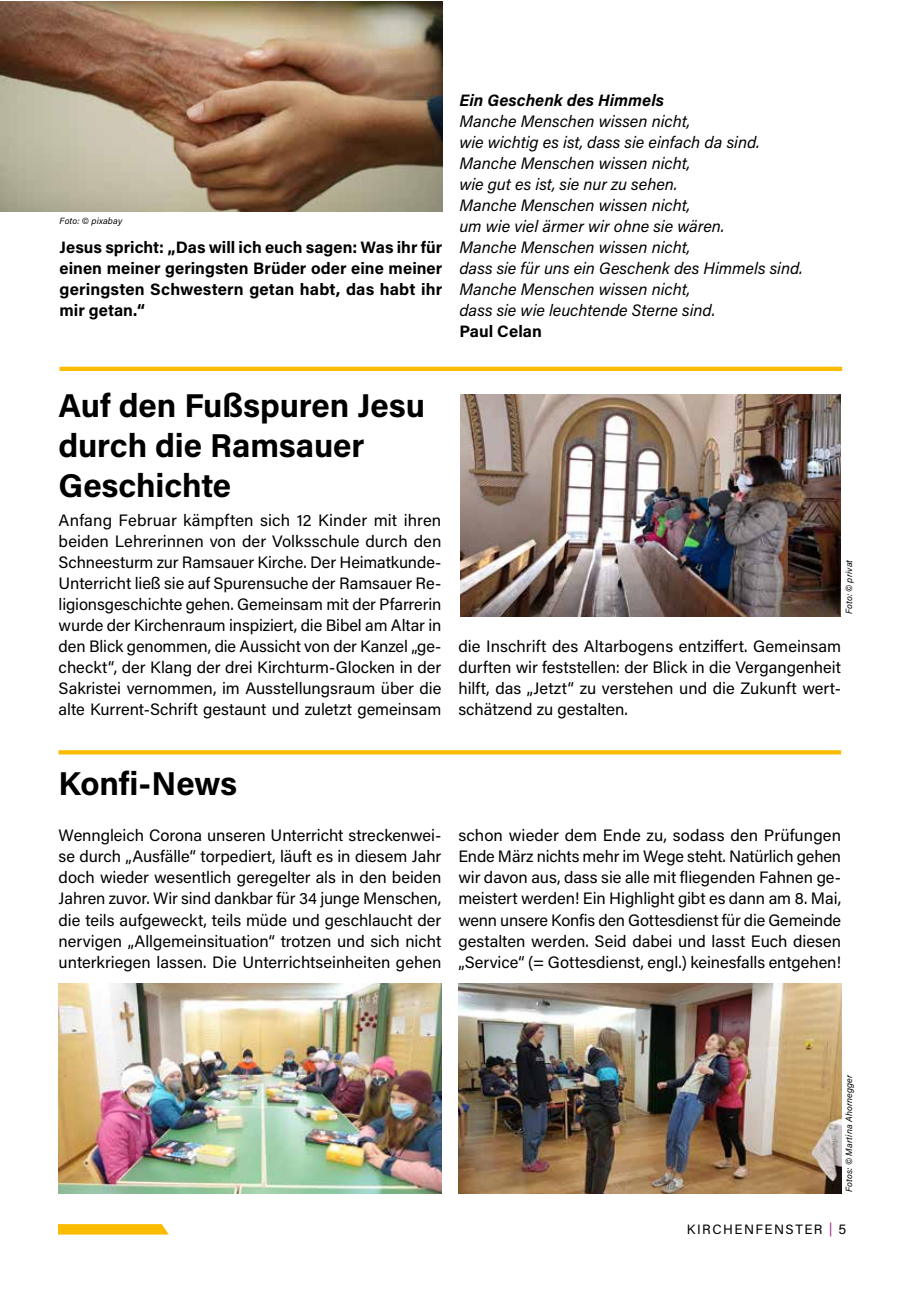
<style>
.page{position:relative;width:906px;height:1289px;background:#fff}
.page>*{position:absolute;margin:0;border:0;box-sizing:border-box;transform-origin:0 0}
.t1{font:700 33px/39.6px "Acumin Pro";letter-spacing:-.005em;color:#000}
.t2{font:16.5px/21px "Acumin Pro";color:#000;text-align:justify}
.t3{font:italic 16.5px/21px "Acumin Pro";color:#000}
.t4{font:700 16.5px/21px "Acumin Pro";letter-spacing:.005em;color:#000;text-align:justify}
.t5{font:italic 700 16.5px "Acumin Pro";letter-spacing:.005em;color:#000}
.t6{font:13.5px "Acumin Pro";letter-spacing:.11em;color:#000}
.t7{font:italic 9px "Acumin Pro";letter-spacing:.015em;color:#000}
.s1{color:#a32f89}
</style>
<div class="page">
<svg style="left:58px;top:1224px;width:111px;height:10px"></svg>
<img style="left:460px;top:394px;width:380px;height:223px">
<img style="left:58px;top:983px;width:383px;height:210px">
<img style="left:458px;top:983px;width:383px;height:210px">
<svg style="left:58px;top:750px;width:783px;height:4px;background:#fbbe0d"></svg>
<hr style="left:60px;top:367px;width:782px;height:4px;background:#fbbb00">
<img style="left:0;top:1px;width:442px;height:210px">
<p class="t7" style="left:60px;top:215px;width:64px">Foto: © pixabay</p>
<p class="t4" style="left:60px;top:236px;width:384px">Jesus spricht: „Das will ich euch sagen: Was ihr für einen meiner geringsten Brüder oder eine meiner geringsten Schwestern getan habt, das habt ihr mir getan.“</p>
<p class="t5" style="left:459px;top:89px;width:206px">Ein Geschenk des Himmels</p>
<p class="t3" style="left:459px;top:110px;width:345px">Manche Menschen wissen nicht,<br>wie wichtig es ist, dass sie einfach da sind.<br>Manche Menschen wissen nicht,<br>wie gut es ist, sie nur zu sehen.<br>Manche Menschen wissen nicht,<br>um wie viel ärmer wir ohne sie wären.<br>Manche Menschen wissen nicht,<br>dass sie für uns ein Geschenk des Himmels sind.<br>Manche Menschen wissen nicht,<br>dass sie wie leuchtende Sterne sind.</p>
<p class="t4" style="left:459px;top:320px;width:84px">Paul Celan</p>
<h1 class="t1" style="left:58px;top:384px;width:368px">Auf den Fußspuren Jesu durch die Ramsauer<br>Geschichte</h1>
<p class="t2" style="left:59px;top:509px;width:384px">Anfang Februar kämpften sich 12 Kinder mit ihren beiden Lehrerinnen von der Volksschule durch den Schneesturm zur Ramsauer Kirche. Der Heimatkunde-Unterricht ließ sie auf Spurensuche der Ramsauer Re&shy;ligionsgeschichte gehen. Gemeinsam mit der Pfarrerin wurde der Kirchenraum inspiziert, die Bibel am Altar in den Blick genommen, die Aussicht von der Kanzel „ge&shy;checkt“, der Klang der drei Kirchturm-Glocken in der Sakristei vernommen, im Ausstellungsraum über die alte Kurrent-Schrift gestaunt und zuletzt gemeinsam</p>
<p class="t7" style="left:842px;top:614px;width:56px;rotate:-90deg">Foto: © privat</p>
<p class="t2" style="left:458px;top:635px;width:384px">die I nschrift des Altarbogens entziffert. Gemeinsam durften wir feststellen: der Blick in die Vergangenheit hilft, das „Jetzt“ zu verstehen und die Zukunft wert&shy;schätzend zu gestalten.</p>
<h1 class="t1" style="left:59px;top:761px;width:180px">Konfi-News</h1>
<p class="t2" style="left:59px;top:824px;width:384px">Wenngleich Corona unseren Unterricht streckenwei&shy;se durch „Ausfälle“ torpediert, läuft es in diesem Jahr doch wieder wesentlich geregelter als in den beiden Jahren zuvor. Wir sind dankbar für 34 junge Menschen, die teils aufgeweckt, teils müde und geschlaucht der nervigen „Allgemeinsituation“ trotzen und sich nicht unterkriegen lassen. Die Unterrichtseinheiten gehen</p>
<p class="t2" style="left:458px;top:824px;width:384px">schon wieder dem Ende zu, sodass den Prüfungen Ende März nichts mehr im Wege steht. Natürlich gehen wir davon aus, dass sie alle mit fliegenden Fahnen ge&shy;meistert werden! Ein H ighlight gibt es dann am 8. Mai, wenn unsere Konfis den Gottesdienst für die Gemeinde gestalten werden. Seid dabei und lasst Euch diesen „Service“ (= Gottesdienst, engl.) keinesfalls entgehen!</p>
<p class="t7" style="left:842px;top:1191px;width:119px;rotate:-90deg">Fotos: © Martina Ahornegger</p>
<p class="t6" style="left:687px;top:1220px;width:161px">Kirchenfenster <span class="s1">|</span> 5</p>
</div>
